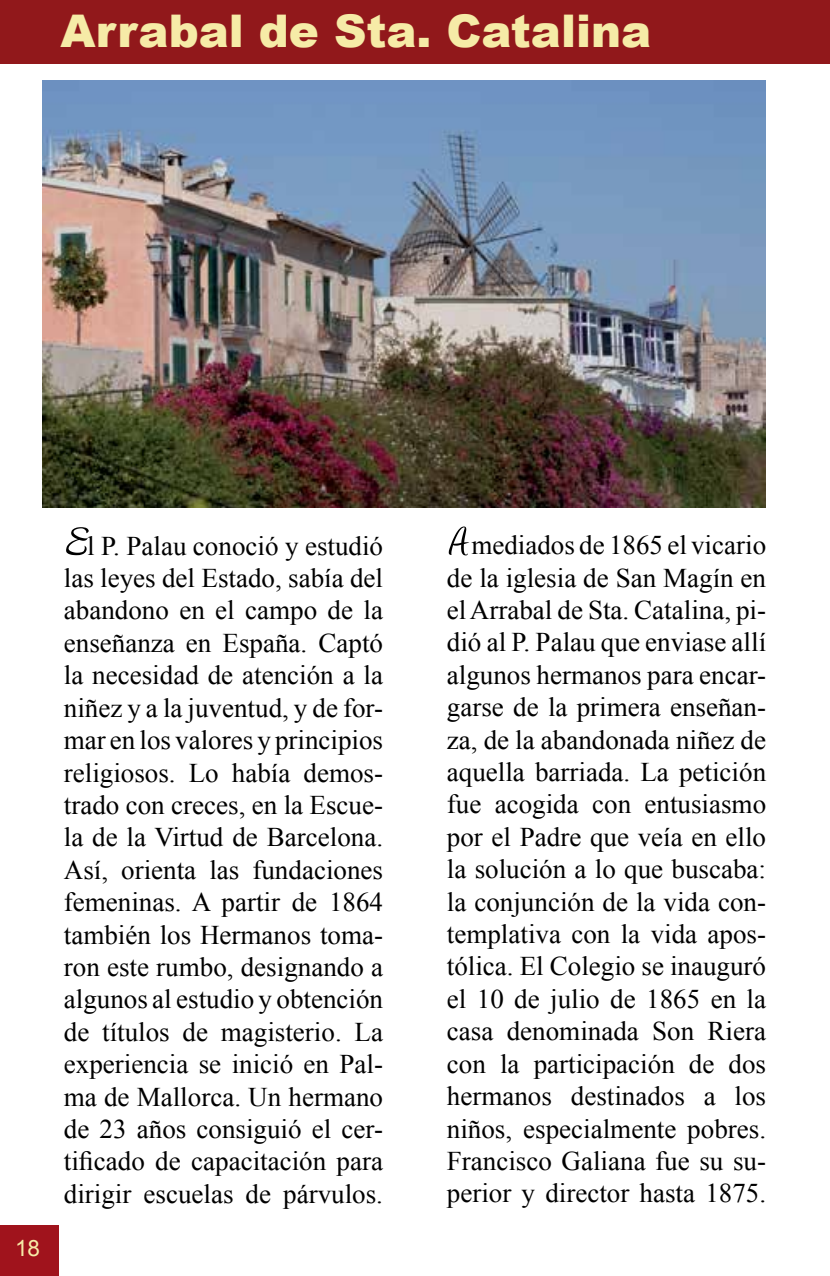
<style>
.page{position:relative;width:830px;height:1276px;background:#fff}
.page>*{position:absolute;margin:0;border:0;box-sizing:border-box;transform-origin:0 0}
.t1{font:900 45px "Arial";color:#f6eba7}
.t2{font:27px/32.4px "Times New Roman";color:#000;text-align:justify}
.t3{font:22.5px "Arial";color:#f6eba7}
.s1{font-family:"Amienne";font-size:54px}
</style>
<div class="page">
<div style="left:0;top:1225px;width:59px;height:51px;background:#a0131c"></div>
<div style="left:0;top:0;width:829px;height:64px;background:#91181b"></div>
<img style="left:42px;top:81px;width:723px;height:427px">
<h1 class="t1" style="left:61px;top:-2px;width:591px">Arrabal de Sta. Catalina</h1>
<p class="t3" style="left:15px;top:1233px;width:27px">18</p>
<p class="t2" style="left:64px;top:529px;width:320px"><span class="s1">E</span>l P. Palau conoció y estudió las leyes del Estado, sabía del abandono en el campo de la enseñanza en España. Captó la necesidad de atención a la niñez y a la juventud, y de for&shy;mar en los valores y principios religiosos. Lo había demos&shy;trado con creces, en la Escue&shy;la de la Virtud de Barcelona.<br>Así, orienta las fundaciones femeninas. A partir de 1864 también los Hermanos toma&shy;ron este rumbo, designando a algunos al estudio y obtención de títulos de magisterio. La experiencia se inició en Pal&shy;ma de Mallorca. Un hermano de 23 años consiguió el cer&shy;tificado de capacitación para dirigir escuelas de párvulos.</p>
<p class="t2" style="left:446px;top:528px;width:320px"><span class="s1">A</span> mediados de 1865 el vicario de la iglesia de San Magín en el Arrabal de Sta. Catalina, pi&shy;dió al P. Palau que enviase allí algunos hermanos para encar&shy;garse de la primera enseñan&shy;za, de la abandonada niñez de aquella barriada. La petición fue acogida con entusiasmo por el Padre que veía en ello la solución a lo que buscaba: la conjunción de la vida con&shy;templativa con la vida apos&shy;tólica. El Colegio se inauguró el 10 de julio de 1865 en la casa denominada Son Riera con la participación de dos hermanos destinados a los niños, especialmente pobres.<br>Francisco Galiana fue su su&shy;perior y director hasta 1875.</p>
</div>
